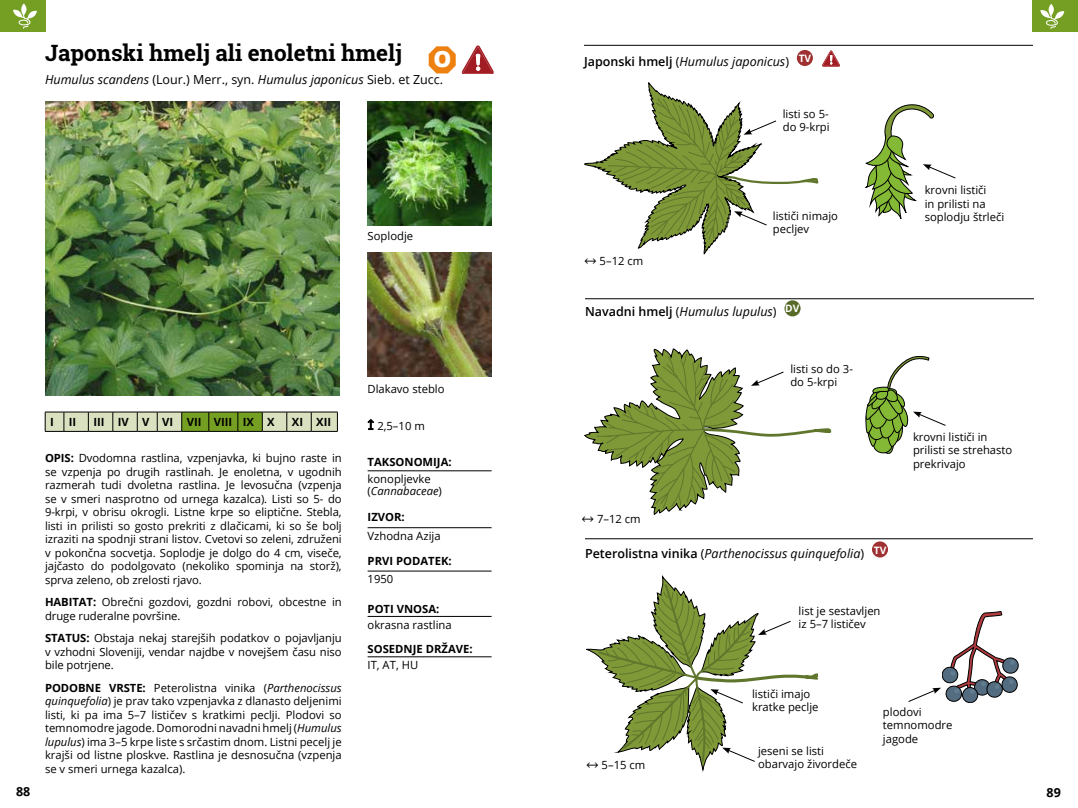
<style>
.page{position:relative;width:1078px;height:808px;background:#fff}
.page>*{position:absolute;margin:0;border:0;box-sizing:border-box;transform-origin:0 0}
.t1{font:700 22.5px "Roboto Slab";color:#000}
.t2{font:800 22.5px "Open Sans";color:#fff}
.t3{font:italic 12.5px "Open Sans";color:#000}
.t4{font:700 12.5px "Open Sans";color:#000}
.t5{font:11.25px/13.5px "Open Sans";color:#000}
.t6{font:700 11.25px "Open Sans";color:#000}
.s1{font-style:normal}
.s2{font-weight:700}
.s3{font-style:italic}
.s4{font-family:"Cambria Math";font-size:13.75px}
.s5{font-weight:600;font-style:normal}
</style>
<div class="page">
<svg style="left:428px;top:46px;width:27px;height:27px"></svg>
<svg style="left:462px;top:45px;width:31px;height:28px"></svg>
<div style="left:1031px;top:0;width:46px;height:32px;background:#759f23"></div>
<svg style="left:1040px;top:4px;width:23px;height:25px"></svg>
<div style="left:0;top:0;width:46px;height:32px;background:#759f23"></div>
<svg style="left:13px;top:4px;width:24px;height:25px"></svg>
<svg style="left:45px;top:412px;width:293px;height:20px;background:#a8b683"></svg>
<hr style="left:367px;top:470px;width:124px;height:1px;background:#000">
<hr style="left:367px;top:527px;width:124px;height:1px;background:#000">
<hr style="left:367px;top:571px;width:124px;height:1px;background:#000">
<hr style="left:367px;top:616px;width:124px;height:1px;background:#000">
<hr style="left:367px;top:656px;width:124px;height:1px;background:#000">
<svg style="left:368px;top:419px;width:6px;height:11px"></svg>
<img style="left:45px;top:102px;width:294px;height:294px">
<img style="left:367px;top:102px;width:124px;height:123px">
<hr style="left:584px;top:45px;width:448px;height:1px;background:#000">
<div style="left:796px;top:50px;width:16px;height:16px;background:#a03132;border-radius:50%"></div>
<svg style="left:822px;top:50px;width:17px;height:16px"></svg>
<hr style="left:585px;top:538px;width:447px;height:1px;background:#000">
<div style="left:784px;top:300px;width:16px;height:16px;background:#576a27;border-radius:50%"></div>
<svg style="left:584px;top:349px;width:247px;height:166px"></svg>
<hr style="left:585px;top:298px;width:448px;height:1px;background:#000">
<img style="left:367px;top:253px;width:124px;height:124px">
<svg style="left:584px;top:82px;width:234px;height:172px"></svg>
<svg style="left:865px;top:105px;width:91px;height:114px"></svg>
<div style="left:871px;top:541px;width:16px;height:16px;background:#a03132;border-radius:50%"></div>
<svg style="left:586px;top:575px;width:231px;height:195px"></svg>
<svg style="left:865px;top:356px;width:81px;height:97px"></svg>
<svg style="left:908px;top:611px;width:110px;height:92px"></svg>
<h1 class="t1" style="left:45px;top:38px;width:358px">Japonski hmelj ali enoletni hmelj</h1>
<p class="t3" style="left:45px;top:71px;width:399px">Humulus scandens <span class="s1">(Lour.) Merr., syn.</span> Humulus japonicus <span class="s1">Sieb. et Zucc.</span></p>
<h1 class="t2" style="left:433px;top:42px;width:19px">O</h1>
<p class="t5" style="left:367px;top:229px;width:47px">Soplodje</p>
<p class="t6" style="left:50px;top:414px;width:5px">I</p>
<p class="t6" style="left:69px;top:414px;width:9px">II</p>
<p class="t6" style="left:93px;top:414px;width:183px">III IV V VI VII VIII IX X</p>
<p class="t6" style="left:292px;top:414px;width:41px">XI XII</p>
<p class="t5" style="left:45px;top:451px;width:298px;text-align:justify"><span class="s2">OPIS:</span> Dvodomna rastlina, vzpenjavka, ki bujno raste in se vzpenja po drugih rastlinah. Je enoletna, v ugodnih razmerah tudi dvoletna rastlina. Je levosučna (vzpenja se v smeri nasprotno od urnega kazalca). Listi so 5- do 9-krpi, v obrisu okrogli. Listne krpe so eliptične. Stebla, listi in prilisti so gosto prekriti z dlačicami, ki so še bolj izraziti na spodnji strani listov. Cvetovi so zeleni, združeni v pokončna socvetja. Soplodje je dolgo do 4 cm, viseče, jajčasto do podolgovato (nekoliko spominja na storž), sprva zeleno, ob zrelosti rjavo.</p>
<p class="t5" style="left:45px;top:595px;width:298px"><span class="s2">HABITAT:</span> Obrečni gozdovi, gozdni robovi, obcestne in druge ruderalne površine.</p>
<p class="t5" style="left:45px;top:631px;width:298px;text-align:justify"><span class="s2">STATUS:</span> Obstaja nekaj starejših podatkov o pojavljanju v vzhodni Sloveniji, vendar najdbe v novejšem času niso bile potrjene.</p>
<p class="t5" style="left:45px;top:681px;width:298px;text-align:justify"><span class="s2">PODOBNE VRSTE:</span> Peterolistna vinika (<span class="s3">Parthenocissus quinquefolia</span>) je prav tako vzpenjavka z dlanasto deljenimi listi, ki pa ima 5–7 lističev s kratkimi peclji. Plodovi so temnomodre jagode. Domorodni navadni hmelj (<span class="s3">Humulus lupulus</span>) ima 3–5 krpe liste s srčastim dnom. Listni pecelj je krajši od listne ploskve. Rastlina je desnosučna (vzpenja se v smeri urnega kazalca).</p>
<p class="t5" style="left:367px;top:382px;width:79px">Dlakavo steblo</p>
<p class="t5" style="left:367px;top:418px;width:59px"><span class="s4">↥</span> 2,5–10 m</p>
<p class="t6" style="left:367px;top:454px;width:86px">TAKSONOMIJA:</p>
<p class="t5" style="left:367px;top:472px;width:76px;line-height:12.5px">konopljevke (<span class="s3">Cannabaceae</span>)</p>
<p class="t6" style="left:367px;top:509px;width:39px">IZVOR:</p>
<p class="t5" style="left:367px;top:529px;width:74px">Vzhodna Azija</p>
<p class="t6" style="left:367px;top:553px;width:86px">PRVI PODATEK:</p>
<p class="t5" style="left:367px;top:572px;width:27px">1950</p>
<p class="t6" style="left:367px;top:601px;width:73px">POTI VNOSA:</p>
<p class="t5" style="left:367px;top:617px;width:86px">okrasna rastlina</p>
<p class="t6" style="left:367px;top:641px;width:106px">SOSEDNJE DRŽAVE:</p>
<p class="t5" style="left:367px;top:658px;width:52px">IT, AT, HU</p>
<p class="t3" style="left:584px;top:53px;width:229px"><span class="s5">Japonski hmelj</span> <span class="s1">(</span>Humulus japonicus<span class="s1">)</span> <sup>TV</sup></p>
<p class="t5" style="left:782px;top:107px;width:48px">listi so 5- do 9-krpi</p>
<p class="t5" style="left:584px;top:254px;width:61px"><span class="s4">↔</span> 5–12 cm</p>
<p class="t5" style="left:772px;top:209px;width:67px">lističi nimajo pecljev</p>
<p class="t3" style="left:585px;top:303px;width:216px"><span class="s5">Navadni hmelj</span> <span class="s1">(</span>Humulus lupulus<span class="s1">)</span> <sup>DV</sup></p>
<p class="t5" style="left:581px;top:511px;width:61px"><span class="s4">↔</span> 7–12 cm</p>
<p class="t5" style="left:790px;top:362px;width:64px">listi so do 3- do 5-krpi</p>
<p class="t3" style="left:585px;top:544px;width:303px"><span class="s5">Peterolistna vinika</span> <span class="s1">(</span>Parthenocissus quinquefolia<span class="s1">)</span> <sup>TV</sup></p>
<p class="t5" style="left:798px;top:603px;width:83px">list je sestavljen iz 5–7 lističev</p>
<p class="t5" style="left:924px;top:183px;width:81px">krovni lističi<br>in prilisti na soplodju štrleči</p>
<p class="t5" style="left:912px;top:430px;width:101px">krovni lističi in prilisti se strehasto prekrivajo</p>
<p class="t5" style="left:586px;top:758px;width:61px"><span class="s4">↔</span> 5–15 cm</p>
<p class="t5" style="left:752px;top:687px;width:68px">lističi imajo kratke peclje</p>
<p class="t5" style="left:757px;top:743px;width:101px">jeseni se listi obarvajo živordeče</p>
<p class="t5" style="left:882px;top:704px;width:71px">plodovi temnomodre jagode</p>
<p class="t4" style="left:16px;top:782px;width:16px">88</p>
<p class="t4" style="left:1046px;top:784px;width:16px">89</p>
</div>
